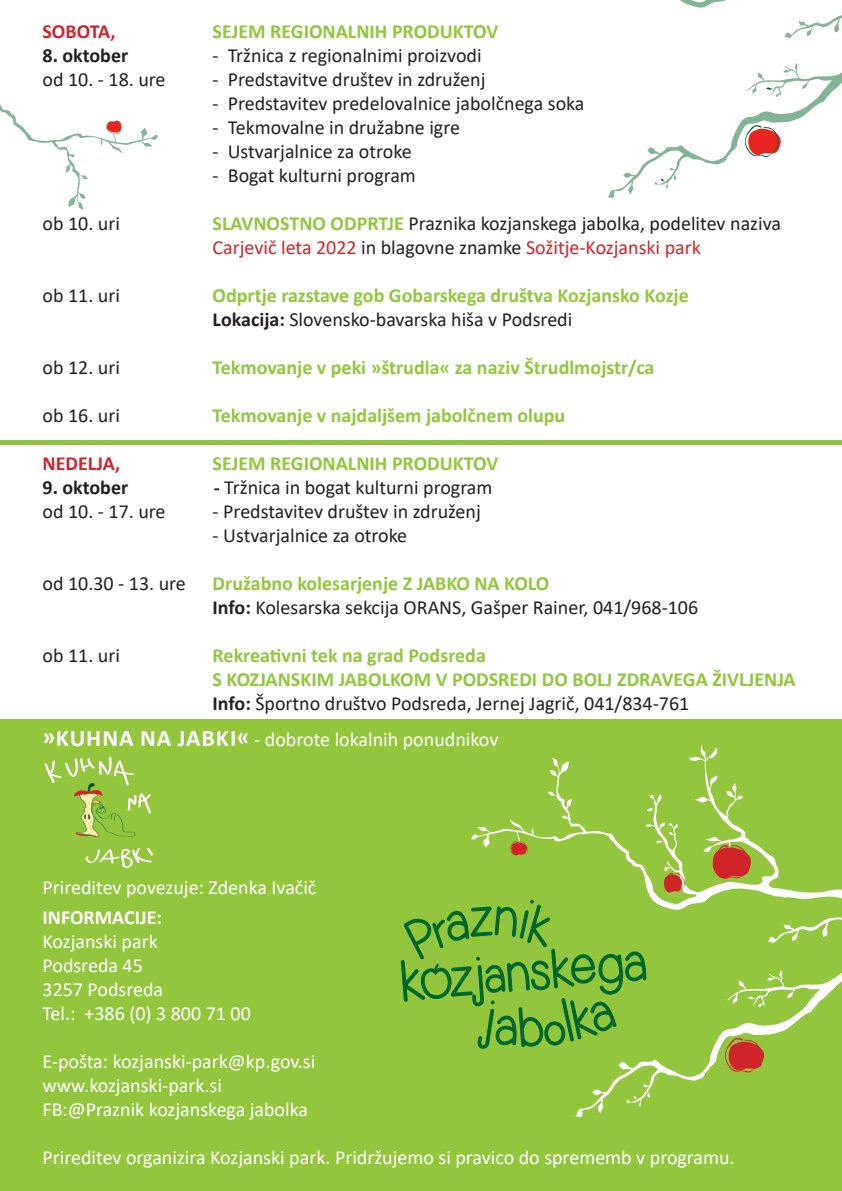
<style>
.page{position:relative;width:842px;height:1191px;background:#fff}
.page>*{position:absolute;margin:0;border:0;box-sizing:border-box;transform-origin:0 0}
.Plain_Text{font:20px/24px "Calibri";color:#231f20}
.heading_2{font:20px/30px "Calibri";color:#fff}
.Plain_Text-2{font:700 20px "Calibri";color:#92c73d}
.Plain_Text-3{font:700 20px "Calibri";color:#231f20}
.Plain_Text-4{font:700 20px "Calibri";color:#d1232a}
.s1{font-weight:700;color:#92c73d}
.s2{color:#d1232a}
.s3{font-weight:700}
.s4{font-weight:700;font-size:24px}
</style>
<div class="page">
<div style="left:0;top:719px;width:842px;height:472px;background:#92c73d"></div>
<hr style="left:0;top:440px;width:842px;height:4px;background:#92c73d">
<svg style="left:471px;top:745px;width:371px;height:164px"></svg>
<svg style="left:575px;top:970px;width:267px;height:147px"></svg>
<svg style="left:768px;top:917px;width:74px;height:25px"></svg>
<svg style="left:531px;top:828px;width:3px;height:6px"></svg>
<svg style="left:510px;top:841px;width:18px;height:14px"></svg>
<svg style="left:663px;top:867px;width:22px;height:26px"></svg>
<svg style="left:725px;top:1037px;width:40px;height:35px"></svg>
<svg style="left:711px;top:845px;width:41px;height:34px"></svg>
<svg style="left:0;top:104px;width:158px;height:106px"></svg>
<svg style="left:680px;top:0;width:46px;height:8px"></svg>
<svg style="left:784px;top:15px;width:58px;height:23px"></svg>
<svg style="left:608px;top:63px;width:234px;height:135px"></svg>
<svg style="left:44px;top:757px;width:107px;height:80px"></svg>
<svg style="left:85px;top:848px;width:68px;height:20px"></svg>
<svg style="left:400px;top:899px;width:247px;height:158px"></svg>
<p class="Plain_Text-4" style="left:43px;top:17px;width:75px">SOBOTA,</p>
<p class="Plain_Text-2" style="left:213px;top:17px;width:287px">SEJEM REGIONALNIH PRODUKTOV</p>
<p class="Plain_Text-3" style="left:43px;top:41px;width:87px">8. oktober</p>
<p class="Plain_Text" style="left:213px;top:43px;width:271px">- Tržnica z regionalnimi proizvodi</p>
<p class="Plain_Text" style="left:43px;top:67px;width:125px">od 10. - 18. ure</p>
<p class="Plain_Text" style="left:213px;top:67px;width:274px">- Predstavitve društev in združenj</p>
<p class="Plain_Text" style="left:213px;top:91px;width:373px">- Predstavitev predelovalnice jabolčnega soka</p>
<p class="Plain_Text" style="left:213px;top:115px;width:249px">- Tekmovalne in družabne igre</p>
<p class="Plain_Text" style="left:213px;top:139px;width:201px">- Ustvarjalnice za otroke</p>
<p class="Plain_Text" style="left:213px;top:163px;width:205px">- Bogat kulturni program</p>
<p class="Plain_Text" style="left:43px;top:211px;width:79px">ob 10. uri</p>
<p class="Plain_Text" style="left:213px;top:211px;width:570px"><span class="s1">SLAVNOSTNO ODPRTJE</span> Praznika kozjanskega jabolka, podelitev naziva<br><span class="s2">Carjevič leta 2022</span> in blagovne znamke <span class="s2">Sožitje-Kozjanski park</span></p>
<p class="Plain_Text" style="left:43px;top:283px;width:79px">ob 11. uri</p>
<p class="Plain_Text-2" style="left:213px;top:281px;width:478px">Odprtje razstave gob Gobarskega društva Kozjansko Kozje</p>
<p class="Plain_Text" style="left:213px;top:307px;width:361px"><span class="s3">Lokacija:</span> Slovensko-bavarska hiša v Podsredi</p>
<p class="Plain_Text" style="left:43px;top:355px;width:79px">ob 12. uri</p>
<p class="Plain_Text-2" style="left:213px;top:353px;width:443px">Tekmovanje v peki »štrudla« za naziv Štrudlmojstr/ca</p>
<p class="Plain_Text" style="left:43px;top:403px;width:79px">ob 16. uri</p>
<p class="Plain_Text-2" style="left:213px;top:401px;width:354px">Tekmovanje v najdaljšem jabolčnem olupu</p>
<p class="Plain_Text-4" style="left:43px;top:449px;width:79px">NEDELJA,</p>
<p class="Plain_Text-2" style="left:213px;top:449px;width:287px">SEJEM REGIONALNIH PRODUKTOV</p>
<p class="Plain_Text-3" style="left:43px;top:473px;width:87px">9. oktober</p>
<p class="Plain_Text" style="left:214px;top:475px;width:280px"><span class="s3">-</span> Tržnica in bogat kulturni program</p>
<p class="Plain_Text" style="left:43px;top:499px;width:125px">od 10. - 17. ure</p>
<p class="Plain_Text" style="left:213px;top:499px;width:270px">- Predstavitev društev in združenj</p>
<p class="Plain_Text" style="left:213px;top:523px;width:196px">- Ustvarjalnice za otroke</p>
<p class="Plain_Text" style="left:43px;top:571px;width:145px">od 10.30 - 13. ure</p>
<p class="Plain_Text-2" style="left:213px;top:569px;width:338px">Družabno kolesarjenje Z JABKO NA KOLO</p>
<p class="Plain_Text" style="left:213px;top:595px;width:487px"><span class="s3">Info:</span> Kolesarska sekcija ORANS, Gašper Rainer, 041/968-106</p>
<p class="Plain_Text" style="left:43px;top:643px;width:79px">ob 11. uri</p>
<p class="Plain_Text-2" style="left:213px;top:641px;width:275px">Rekreativni tek na grad Podsreda</p>
<p class="Plain_Text-2" style="left:213px;top:665px;width:584px">S KOZJANSKIM JABOLKOM V PODSREDI DO BOLJ ZDRAVEGA ŽIVLJENJA</p>
<p class="Plain_Text" style="left:213px;top:691px;width:478px"><span class="s3">Info:</span> Športno društvo Podsreda, Jernej Jagrič, 041/834-761</p>
<p class="heading_2" style="left:43px;top:724px;width:457px"><span class="s4">»KUHNA NA JABKI«</span> - dobrote lokalnih ponudnikov</p>
<p class="heading_2" style="left:43px;top:872px;width:275px">Prireditev povezuje: Zdenka Ivačič<br><span class="s3">INFORMACIJE:</span></p>
<p class="heading_2" style="left:43px;top:926px;width:117px">Kozjanski park</p>
<p class="heading_2" style="left:43px;top:950px;width:102px">Podsreda 45</p>
<p class="heading_2" style="left:43px;top:974px;width:122px">3257 Podsreda</p>
<p class="heading_2" style="left:43px;top:998px;width:210px">Tel.: +386 (0) 3 800 71 00</p>
<p class="heading_2" style="left:43px;top:1046px;width:274px">E-pošta: kozjanski-park@kp.gov.si</p>
<p class="heading_2" style="left:43px;top:1070px;width:181px">www.kozjanski-park.si</p>
<p class="heading_2" style="left:43px;top:1094px;width:267px">FB:@Praznik kozjanskega jabolka</p>
<p class="heading_2" style="left:43px;top:1142px;width:694px">Prireditev organizira Kozjanski park. Pridržujemo si pravico do sprememb v programu.</p>
</div>
